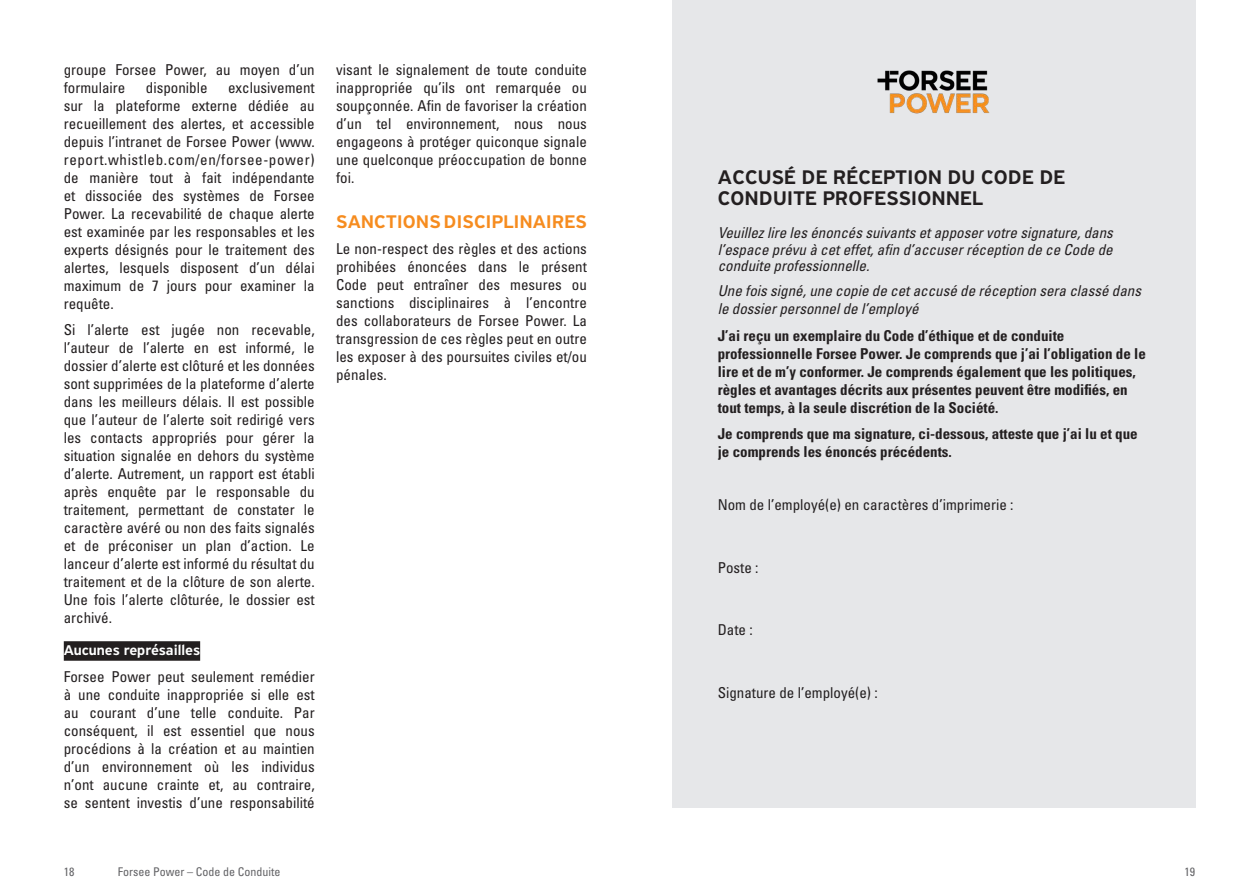
<style>
.page{position:relative;width:1259px;height:893px;background:#fff}
.page>*{position:absolute;margin:0;border:0;box-sizing:border-box;transform-origin:0 0}
.TITRE{font:500 21px/21px "PF Highway Sans Pro";letter-spacing:.02em;color:#231f20}
.TITRE-2{font:500 19.5px "PF Highway Sans Pro";letter-spacing:.02em;color:#f68c1f}
.body_copy{font:condensed 15px/18px "Univers LT Std";color:#231f20;text-align:justify}
.body_copy-2{font:700 condensed 15px/18px "Univers LT Std";color:#231f20}
.body_copy-3{font:italic condensed 15px/16.5px "Univers LT Std";color:#231f20;text-align:justify}
.Sous-titre{font:500 15px "PF Highway Sans Pro";color:#fff}
.t1{font:condensed 12px "Univers LT Std";color:#636366}
</style>
<div class="page">
<div style="left:672px;top:0;width:523px;height:808px;background:#e6e7e9"></div>
<img style="left:877px;top:70px;width:113px;height:44px">
<div style="left:64px;top:641px;width:136px;height:20px;background:#231f20"></div>
<p class="body_copy" style="left:64px;top:60px;width:252px">groupe Forsee Power, au moyen d’un formulaire</p>
<p class="body_copy" style="left:64px;top:78px;width:252px;text-indent:164px">exclusivement sur la plateforme externe dédiée au recueillement des alertes, et accessible depuis l’intranet de Forsee Power (www. report.whistleb.com/en/forsee-power) de manière tout à fait indépendante et dissociée des systèmes de Forsee Power. La recevabilité de chaque alerte est examinée par les responsables et les experts désignés pour le traitement des alertes, lesquels disposent d’un délai maximum de 7 jours pour examiner la requête.</p>
<p class="body_copy" style="left:64px;top:321px;width:252px">Si l’alerte est jugée non recevable, l’auteur de l’alerte en est informé, le dossier d’alerte est clôturé et les données sont supprimées de la plateforme d’alerte dans les meilleurs délais. Il est possible que l’auteur de l’alerte soit redirigé vers les contacts appropriés pour gérer la situation signalée en dehors du système d’alerte. Autrement, un rapport est établi après enquête par le responsable du traitement, permettant de constater le caractère avéré ou non des faits signalés et de préconiser un plan d’action. Le lanceur d’alerte est informé du résultat du traitement et de la clôture de son alerte.<br>Une fois l’alerte clôturée, le dossier est archivé.</p>
<p class="Sous-titre" style="left:64px;top:641px;width:138px">Aucunes représailles</p>
<p class="body_copy" style="left:64px;top:667px;width:252px">Forsee Power peut seulement remédier à une conduite inappropriée si elle est au courant d’une telle conduite. Par conséquent, il est essentiel que nous procédions à la création et au maintien d’un environnement où les individus n’ont aucune crainte et, au contraire, se sentent investis d’une responsabilité</p>
<p class="body_copy" style="left:146px;top:78px;width:63px">disponible</p>
<p class="body_copy" style="left:336px;top:60px;width:252px">visant le signalement de toute conduite inappropriée qu’ils ont remarquée ou soupçonnée. Afin de favoriser la création d’un tel environnement, nous nous engageons à protéger quiconque signale une quelconque préoccupation de bonne foi.</p>
<p class="TITRE-2" style="left:336px;top:210px;width:252px">SANCTIONS DISCIPLINAIRES</p>
<p class="body_copy" style="left:336px;top:240px;width:252px">Le non-respect des règles et des actions prohibées énoncées dans le présent Code peut entraîner des mesures ou sanctions disciplinaires à l’encontre des collaborateurs de Forsee Power. La transgression de ces règles peut en outre les exposer à des poursuites civiles et/ou pénales.</p>
<p class="TITRE" style="left:718px;top:167px;width:349px">ACCUSÉ DE RÉCEPTION DU CODE DE<br>CONDUITE PROFESSIONNEL</p>
<p class="body_copy-3" style="left:717px;top:225px;width:397px">Veuillez lire les énoncés suivants et apposer votre signature, dans l’espace prévu à cet effet, afin d’accuser réception de ce Code de conduite professionnelle.</p>
<p class="body_copy-3" style="left:717px;top:282px;width:425px;line-height:18px">Une fois signé, une copie de cet accusé de réception sera classé dans le dossier personnel de l’employé</p>
<p class="body_copy-2" style="left:717px;top:326px;width:430px">J’ai reçu un exemplaire du Code d’éthique et de conduite professionnelle Forsee Power. Je comprends que j’ai l’obligation de le lire et de m’y conformer. Je comprends également que les politiques, règles et avantages décrits aux présentes peuvent être modifiés, en tout temps, à la seule discrétion de la Société.</p>
<p class="body_copy-2" style="left:717px;top:425px;width:421px">Je comprends que ma signature, ci-dessous, atteste que j’ai lu et que je comprends les énoncés précédents.</p>
<p class="body_copy" style="left:717px;top:496px;width:297px">Nom de l’employé(e) en caractères d’imprimerie :</p>
<p class="body_copy" style="left:717px;top:558px;width:42px">Poste :</p>
<p class="body_copy" style="left:717px;top:621px;width:36px">Date :</p>
<p class="body_copy" style="left:717px;top:683px;width:161px">Signature de l’employé(e) :</p>
<p class="t1" style="left:64px;top:864px;width:12px">18</p>
<p class="t1" style="left:118px;top:864px;width:164px">Forsee Power – Code de Conduite</p>
<p class="t1" style="left:1184px;top:864px;width:12px">19</p>
</div>
